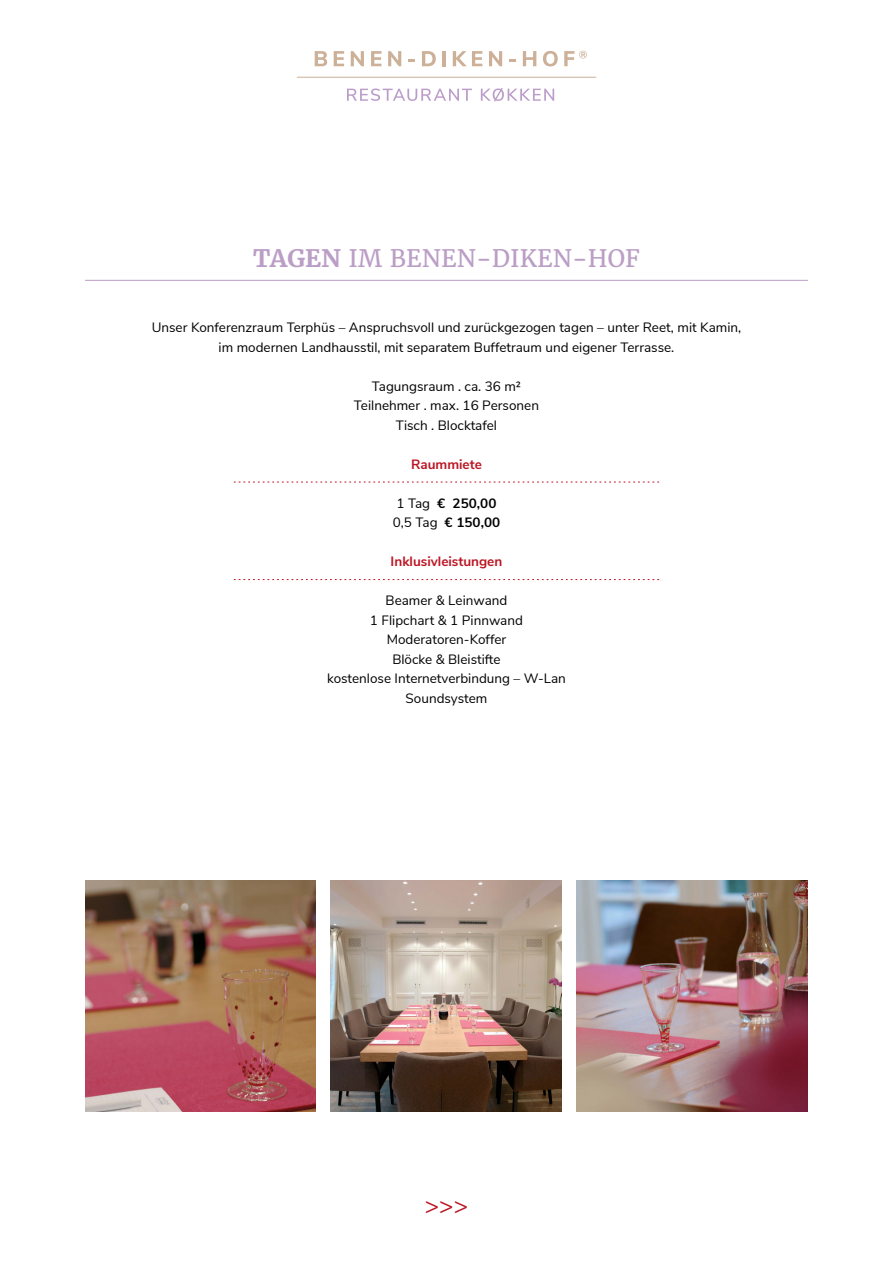
<style>
.page{position:relative;width:893px;height:1263px;background:#fff}
.page>*{position:absolute;margin:0;border:0;box-sizing:border-box;transform-origin:0 0}
.t1{font:24px "Merriweather";color:#bb9ec6}
.t2{font:24px "Nunito Sans";color:#bc1624}
.t3{font:13.5px/19.5px "Nunito Sans";color:#000;text-align:center}
.t4{font:700 13.5px "Nunito Sans";color:#bc1624}
.preise{font:700 13.5px "Nunito Sans";color:#000}
.s1{font-weight:700}
.s2{font-weight:400}
</style>
<div class="page">
<svg style="left:234px;top:482px;width:425px;height:1px"></svg>
<svg style="left:234px;top:579px;width:425px;height:1px"></svg>
<hr style="left:85px;top:280px;width:723px;height:1px;background:#bb9ec6">
<img style="left:85px;top:881px;width:231px;height:231px">
<img style="left:331px;top:881px;width:231px;height:231px">
<img style="left:577px;top:881px;width:231px;height:231px">
<svg style="left:347px;top:89px;width:125px;height:12px"></svg>
<svg style="left:481px;top:88px;width:73px;height:14px"></svg>
<hr style="left:297px;top:77px;width:299px;height:1px;background:#ccb098">
<svg style="left:315px;top:51px;width:12px;height:15px"></svg>
<svg style="left:334px;top:51px;width:10px;height:15px"></svg>
<svg style="left:351px;top:51px;width:13px;height:15px"></svg>
<svg style="left:371px;top:51px;width:10px;height:15px"></svg>
<svg style="left:388px;top:51px;width:13px;height:15px"></svg>
<svg style="left:408px;top:59px;width:7px;height:3px"></svg>
<svg style="left:422px;top:51px;width:14px;height:15px"></svg>
<hr style="left:442px;top:51px;width:4px;height:15px;background:#ccb098">
<svg style="left:453px;top:51px;width:29px;height:15px"></svg>
<svg style="left:489px;top:51px;width:13px;height:15px"></svg>
<svg style="left:509px;top:59px;width:7px;height:3px"></svg>
<svg style="left:523px;top:51px;width:13px;height:15px"></svg>
<svg style="left:543px;top:51px;width:15px;height:15px"></svg>
<svg style="left:564px;top:51px;width:23px;height:15px"></svg>
<p class="t1" style="left:253px;top:244px;width:388px"><span class="s1">TAGEN</span> IM BENEN-DIKEN-HOF</p>
<p class="t3" style="left:152px;top:317px;width:591px">Unser Konferenzraum Terphüs – Anspruchsvoll und zurückgezogen tagen – unter Reet, mit Kamin, im modernen Landhausstil, mit separatem Buffetraum und eigener Terrasse.</p>
<p class="t3" style="left:372px;top:376px;width:151px">Tagungsraum . ca. 36 m²</p>
<p class="t3" style="left:354px;top:395px;width:187px">Teilnehmer . max. 16 Personen</p>
<p class="t3" style="left:396px;top:415px;width:103px">Tisch . Blocktafel</p>
<p class="t4" style="left:411px;top:454px;width:72px">Raummiete</p>
<p class="preise" style="left:396px;top:493px;width:101px"><span class="s2">1 Tag</span> € 250,00</p>
<p class="preise" style="left:393px;top:513px;width:109px"><span class="s2">0,5 Tag</span> € 150,00</p>
<p class="t4" style="left:391px;top:552px;width:113px">Inklusivleistungen</p>
<p class="t3" style="left:386px;top:590px;width:123px">Beamer &amp; Leinwand</p>
<p class="t3" style="left:370px;top:610px;width:155px">1 Flipchart &amp; 1 Pinnwand</p>
<p class="t3" style="left:387px;top:629px;width:121px">Moderatoren-Koffer</p>
<p class="t3" style="left:392px;top:649px;width:110px">Blöcke &amp; Bleistifte</p>
<p class="t3" style="left:327px;top:668px;width:240px">kostenlose Internetverbindung – W-Lan</p>
<p class="t3" style="left:406px;top:688px;width:83px">Soundsystem</p>
<p class="t2" style="left:425px;top:1188px;width:45px">&gt;&gt;&gt;</p>
</div>
